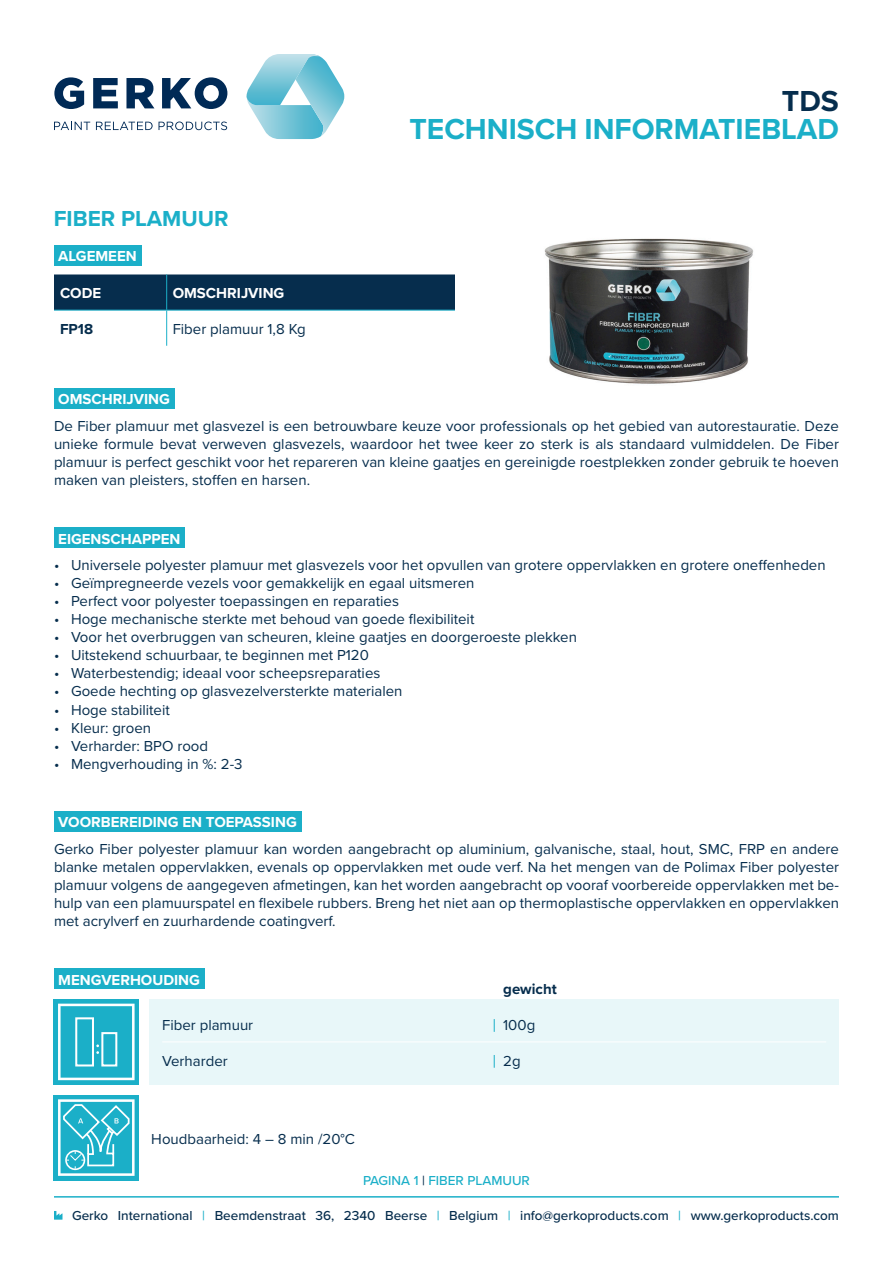
<style>
.page{position:relative;width:893px;height:1263px;background:#fff}
.page>*{position:absolute;margin:0;border:0;box-sizing:border-box;transform-origin:0 0}
.t1{font:700 30px "Proxima Nova";color:#1bafc8}
.t2{font:700 30px "Proxima Nova";color:#062d4d}
.t3{font:700 22.5px "Proxima Nova";color:#1bafc8}
.Alineastijl{font:15px/18px "Proxima Nova";color:#062d4d;text-align:justify}
.t4{font:700 15px "Proxima Nova";color:#fff}
.Alineastijl-2{font:700 15px "Proxima Nova";color:#062d4d}
.t5{font:500 13.5px "Proxima Nova";color:#062d4d}
.t6{font:500 13.5px "Proxima Nova";color:#1bafc8}
.s1{color:#062d4d}
.s2{color:#1bafc8}
</style>
<div class="page">
<div style="left:54px;top:388px;width:120px;height:21px;background:#1bafc8"></div>
<div style="left:54px;top:528px;width:131px;height:20px;background:#1bafc8"></div>
<div style="left:54px;top:245px;width:87px;height:21px;background:#1bafc8"></div>
<div style="left:54px;top:274px;width:401px;height:36px;background:#062d4d"></div>
<hr style="left:166px;top:274px;width:1px;height:36px;background:#1bafc8">
<hr style="left:54px;top:310px;width:113px;height:1px;background:#1bafc8">
<hr style="left:167px;top:310px;width:667px;height:1px;background:#1bafc8">
<hr style="left:166px;top:310px;width:1px;height:36px;background:#1bafc8">
<div style="left:54px;top:968px;width:150px;height:21px;background:#1bafc8"></div>
<div style="left:149px;top:999px;width:690px;height:85px;background:#e8f7f9"></div>
<svg style="left:494px;top:1019px;width:1px;height:13px"></svg>
<svg style="left:494px;top:1055px;width:1px;height:13px"></svg>
<div style="left:54px;top:999px;width:85px;height:85px;background:#1bafc8"></div>
<svg style="left:58px;top:1004px;width:77px;height:76px"></svg>
<div style="left:54px;top:1095px;width:85px;height:85px;background:#1bafc8"></div>
<svg style="left:58px;top:1099px;width:77px;height:77px"></svg>
<hr style="left:162px;top:1041px;width:664px;height:1px;background:#fff">
<div style="left:54px;top:811px;width:247px;height:20px;background:#1bafc8"></div>
<svg style="left:54px;top:122px;width:36px;height:8px"></svg>
<svg style="left:96px;top:122px;width:57px;height:8px"></svg>
<svg style="left:159px;top:122px;width:68px;height:8px"></svg>
<svg style="left:54px;top:77px;width:30px;height:32px"></svg>
<svg style="left:93px;top:78px;width:25px;height:30px"></svg>
<svg style="left:126px;top:78px;width:28px;height:30px"></svg>
<svg style="left:162px;top:77px;width:65px;height:32px"></svg>
<svg style="left:246px;top:54px;width:98px;height:85px"></svg>
<svg style="left:54px;top:1211px;width:8px;height:8px"></svg>
<hr style="left:54px;top:1196px;width:785px;height:1px;background:#1bafc8">
<div style="left:456px;top:208px;width:383px;height:204px;background:#fff"></div>
<img style="left:544px;top:238px;width:210px;height:146px">
<p class="t3" style="left:54px;top:202px;width:176px">FIBER PLAMUUR</p>
<p class="t4" style="left:58px;top:245px;width:80px">ALGEMEEN</p>
<p class="t4" style="left:60px;top:282px;width:43px">CODE</p>
<p class="t4" style="left:173px;top:282px;width:113px">OMSCHRIJVING</p>
<p class="Alineastijl-2" style="left:60px;top:318px;width:35px">FP18</p>
<p class="Alineastijl" style="left:173px;top:319px;width:135px">Fiber plamuur 1,8 Kg</p>
<p class="t4" style="left:58px;top:388px;width:113px">OMSCHRIJVING</p>
<p class="t2" style="left:782px;top:78px;width:58px">TDS</p>
<p class="t1" style="left:409px;top:107px;width:431px">TECHNISCH INFORMATIEBLAD</p>
<p class="Alineastijl" style="left:54px;top:416px;width:786px">De Fiber plamuur met glasvezel is een betrouwbare keuze voor professionals op het gebied van autorestauratie. Deze unieke formule bevat verweven glasvezels, waardoor het twee keer zo sterk is als standaard vulmiddelen. De Fiber plamuur is perfect geschikt voor het repareren van kleine gaatjes en gereinigde roestplekken zonder gebruik te hoeven maken van pleisters, stoffen en harsen.</p>
<p class="t4" style="left:58px;top:527px;width:124px">EIGENSCHAPPEN</p>
<p class="Alineastijl" style="left:54px;top:556px;width:773px">• Universele polyester plamuur met glasvezels voor het opvullen van grotere oppervlakken en grotere oneffenheden</p>
<p class="Alineastijl" style="left:54px;top:574px;width:422px">• Geïmpregneerde vezels voor gemakkelijk en egaal uitsmeren</p>
<p class="Alineastijl" style="left:54px;top:592px;width:347px">• Perfect voor polyester toepassingen en reparaties</p>
<p class="Alineastijl" style="left:54px;top:610px;width:422px">• Hoge mechanische sterkte met behoud van goede flexibiliteit</p>
<p class="Alineastijl" style="left:54px;top:628px;width:524px">• Voor het overbruggen van scheuren, kleine gaatjes en doorgeroeste plekken</p>
<p class="Alineastijl" style="left:54px;top:646px;width:316px">• Uitstekend schuurbaar, te beginnen met P120</p>
<p class="Alineastijl" style="left:54px;top:664px;width:328px">• Waterbestendig; ideaal voor scheepsreparaties</p>
<p class="Alineastijl" style="left:54px;top:682px;width:350px">• Goede hechting op glasvezelversterkte materialen</p>
<p class="Alineastijl" style="left:54px;top:700px;width:117px">• Hoge stabiliteit</p>
<p class="Alineastijl" style="left:54px;top:718px;width:99px">• Kleur: groen</p>
<p class="Alineastijl" style="left:54px;top:736px;width:156px">• Verharder: BPO rood</p>
<p class="Alineastijl" style="left:54px;top:754px;width:190px">• Mengverhouding in %: 2-3</p>
<p class="t4" style="left:58px;top:811px;width:240px">VOORBEREIDING EN TOEPASSING</p>
<p class="Alineastijl" style="left:54px;top:839px;width:787px">Gerko Fiber polyester plamuur kan worden aangebracht op aluminium, galvanische, staal, hout, SMC, FRP en andere blanke metalen oppervlakken, evenals op oppervlakken met oude verf. Na het mengen van de Polimax Fiber polyester plamuur volgens de aangegeven afmetingen, kan het worden aangebracht op vooraf voorbereide oppervlakken met be&shy;hulp van een plamuurspatel en flexibele rubbers. Breng het niet aan op thermoplastische oppervlakken en oppervlakken met acrylverf en zuurhardende coatingverf.</p>
<p class="t4" style="left:58px;top:968px;width:143px">MENGVERHOUDING</p>
<p class="Alineastijl" style="left:162px;top:1015px;width:93px">Fiber plamuur</p>
<p class="Alineastijl" style="left:162px;top:1051px;width:67px">Verharder</p>
<p class="Alineastijl-2" style="left:503px;top:978px;width:55px">gewicht</p>
<p class="Alineastijl" style="left:503px;top:1015px;width:34px">100g</p>
<p class="Alineastijl" style="left:503px;top:1051px;width:19px">2g</p>
<p class="Alineastijl" style="left:151px;top:1129px;width:205px">Houdbaarheid: 4 – 8 min /20°C</p>
<p class="t6" style="left:363px;top:1170px;width:168px">PAGINA 1 <span class="s1">|</span> FIBER PLAMUUR</p>
<p class="t5" style="left:72px;top:1205px;width:768px">Gerko International <span class="s2">|</span> Beemdenstraat 36, 2340 Beerse <span class="s2">|</span> Belgium <span class="s2">|</span> info@gerkoproducts.com <span class="s2">|</span> www.gerkoproducts.com</p>
</div>
